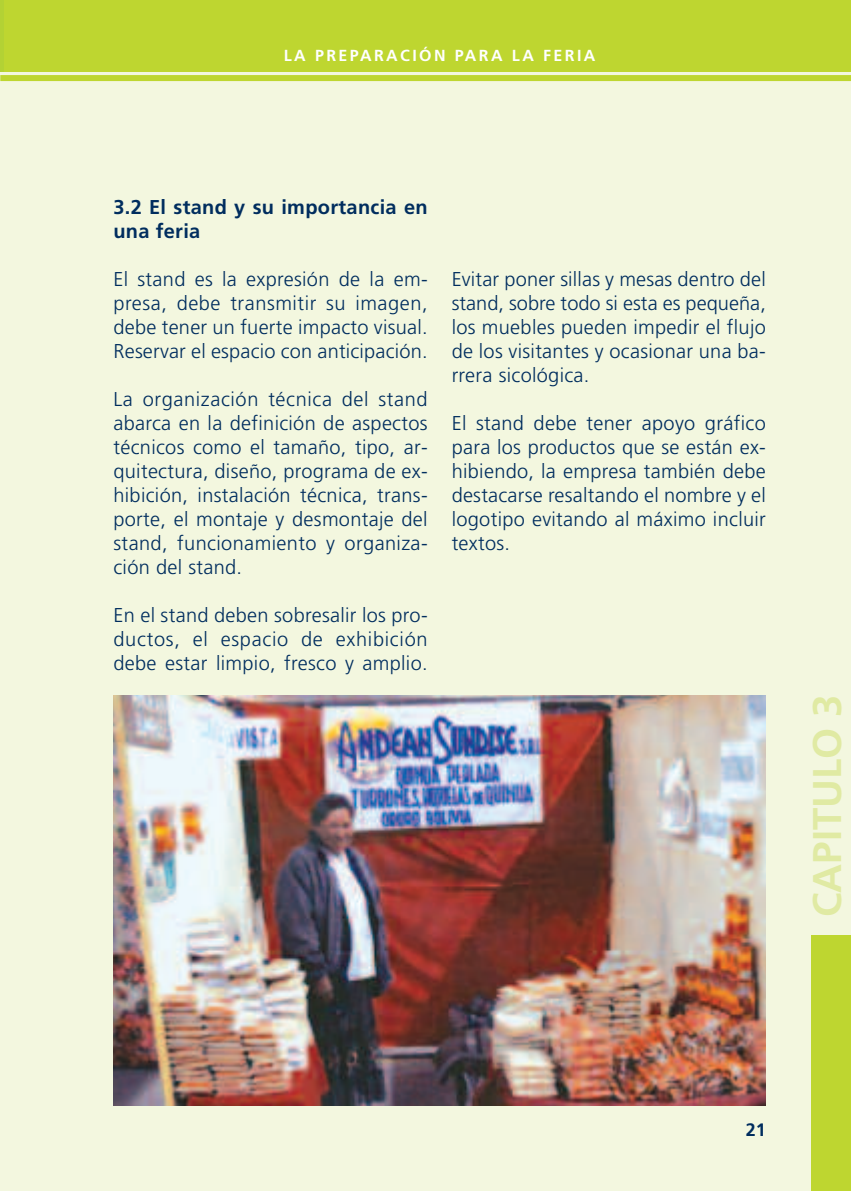
<style>
.page{position:relative;width:851px;height:1191px;background:#fff}
.page>*{position:absolute;margin:0;border:0;box-sizing:border-box;transform-origin:0 0}
.t1{font:700 40px "Frutiger";color:#e0eaa3}
.t2{font:300 20px/24px "Frutiger";letter-spacing:.015em;color:#002d5e;text-align:justify}
.t3{font:700 20px/24px "Frutiger";letter-spacing:.015em;color:#002d5e}
.t4{font:700 18px "Frutiger";color:#002d5e}
.t5{font:700 16px "Frutiger";letter-spacing:.15em;color:#fff}
</style>
<div class="page">
<div style="left:0;top:9px;width:850px;height:1182px;background:#f3f7df"></div>
<div style="left:810px;top:935px;width:40px;height:256px;background:#bed630"></div>
<div style="left:1px;top:0;width:849px;height:72px;background:#bed630"></div>
<div style="left:0;top:75px;width:850px;height:6px;background:#bed630"></div>
<hr style="left:0;top:0;width:3px;height:72px;background:#b3d234">
<img style="left:113px;top:695px;width:652px;height:411px">
<p class="t5" style="left:284px;top:49px;width:313px">LA PREPARACIÓN PARA LA FERIA</p>
<p class="t3" style="left:113px;top:196px;width:315px">3.2 El stand y su importancia en una feria</p>
<p class="t2" style="left:113px;top:268px;width:316px">El stand es la expresión de la em&shy;presa, debe transmitir su imagen, debe tener un fuerte impacto visual.<br>Reservar el espacio con anticipación.</p>
<p class="t2" style="left:113px;top:388px;width:315px">La organización técnica del stand abarca en la definición de aspectos técnicos como el tamaño, tipo, ar&shy;quitectura, diseño, programa de ex&shy;hibición, instalación técnica, trans&shy;porte, el montaje y desmontaje del stand, funcionamiento y organiza&shy;ción del stand.</p>
<p class="t2" style="left:113px;top:604px;width:315px">En el stand deben sobresalir los pro&shy;ductos, el espacio de exhibición debe estar limpio, fresco y amplio.</p>
<p class="t2" style="left:451px;top:268px;width:315px">Evitar poner sillas y mesas dentro del stand, sobre todo si esta es pequeña, los muebles pueden impedir el flujo de los visitantes y ocasionar una ba&shy;rrera sicológica.</p>
<p class="t2" style="left:451px;top:412px;width:315px">El stand debe tener apoyo gráfico para los productos que se están ex&shy;hibiendo, la empresa también debe destacarse resaltando el nombre y el logotipo evitando al máximo incluir textos.</p>
<h1 class="t1" style="left:810px;top:917px;width:224px;rotate:-90deg">CAPITULO 3</h1>
<p class="t4" style="left:745px;top:1122px;width:22px">21</p>
</div>
